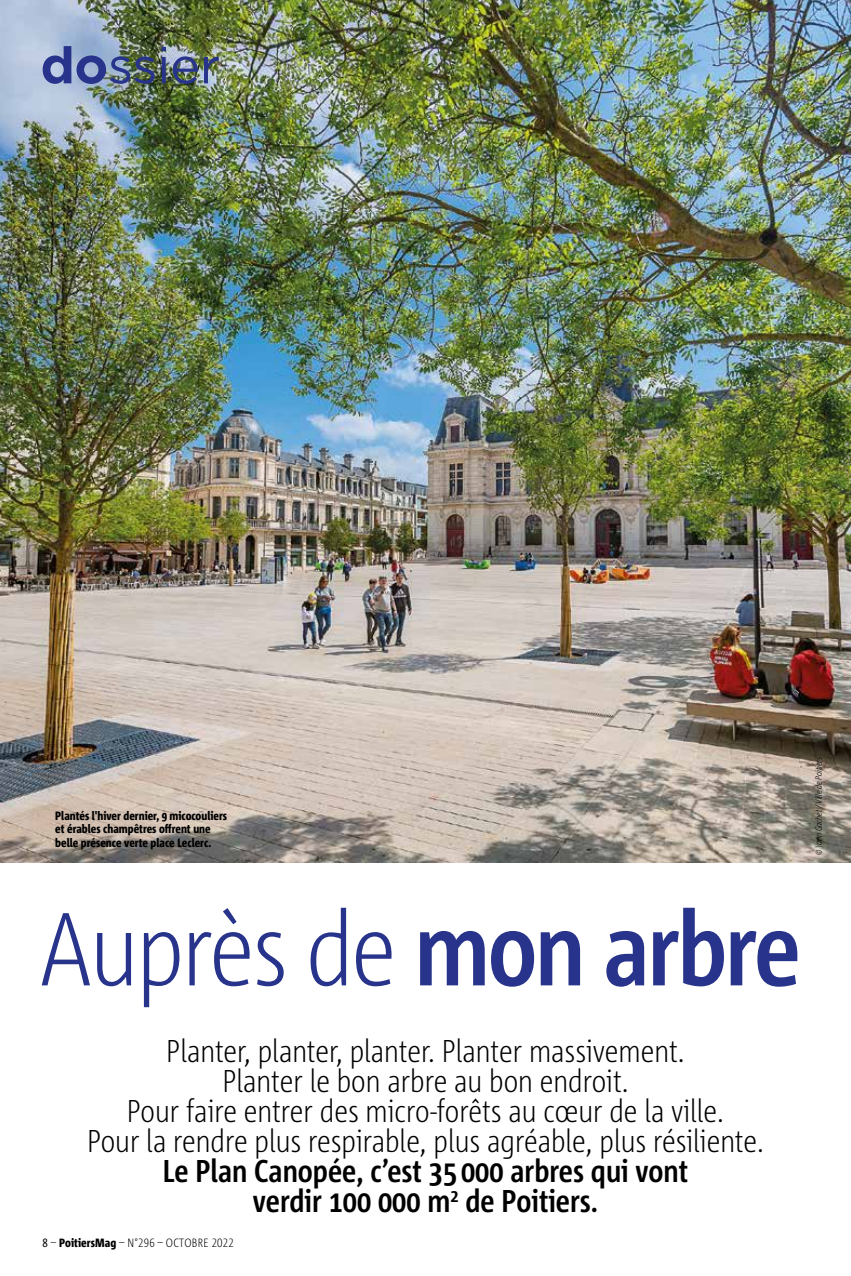
<style>
.page{position:relative;width:851px;height:1276px;background:#fff}
.page>*{position:absolute;margin:0;border:0;box-sizing:border-box;transform-origin:0 0}
.t1{font:300 103.5px "Corpid C1 Cd";letter-spacing:-.02em;color:#28348b}
.t2{font:51px "Gotham";letter-spacing:-.01em;color:#28348b}
.t3{font:300 31.5px/30px "Corpid C1 Cd";color:#000;text-align:center}
.t4{font:700 31.5px/30px "Corpid C1 Cd";color:#000;text-align:center}
.t5{font:800 12px/13.5px "Corpid C1 Cd";color:#000}
.t6{font:300 12px "Corpid C1 Cd";letter-spacing:.01em;color:#000}
.t7{font:italic 300 9px "Corpid C1 Cd";letter-spacing:-.02em;color:#000}
.s1{font-weight:700}
.s2{font-weight:400}
.s3{font-weight:800}
</style>
<div class="page">
<img style="left:0;top:0;width:850px;height:862px">
<h2 class="t2" style="left:40px;top:33px;width:181px"><span class="s1">do</span>ssier</h2>
<p class="t5" style="left:55px;top:808px;width:173px">Plantés l'hiver dernier, 9 micocouliers et érables champêtres offrent une belle présence verte place Leclerc.</p>
<p class="t7" style="left:812px;top:855px;width:99px;rotate:-90deg">© Yann Gachet /Ville de Poitiers</p>
<h1 class="t1" style="left:39px;top:884px;width:763px">Auprès de <span class="s1">mon arbre</span></h1>
<p class="t3" style="left:87px;top:1035px;width:678px">Planter, planter, planter. Planter massivement.<br>Planter le bon arbre au bon endroit.<br>Pour faire entrer des micro-forêts au cœur de la ville.<br>Pour la rendre plus respirable, plus agréable, plus résiliente.</p>
<p class="t4" style="left:163px;top:1155px;width:526px">Le Plan Canopée, c’est 35 000 arbres qui vont verdir 100 000 m<sup>2</sup> de Poitiers.</p>
<p class="t6" style="left:43px;top:1235px;width:193px"><span class="s2">8</span> – <span class="s3">PoitiersMag</span> – N°296 – OCTOBRE 2022</p>
</div>
